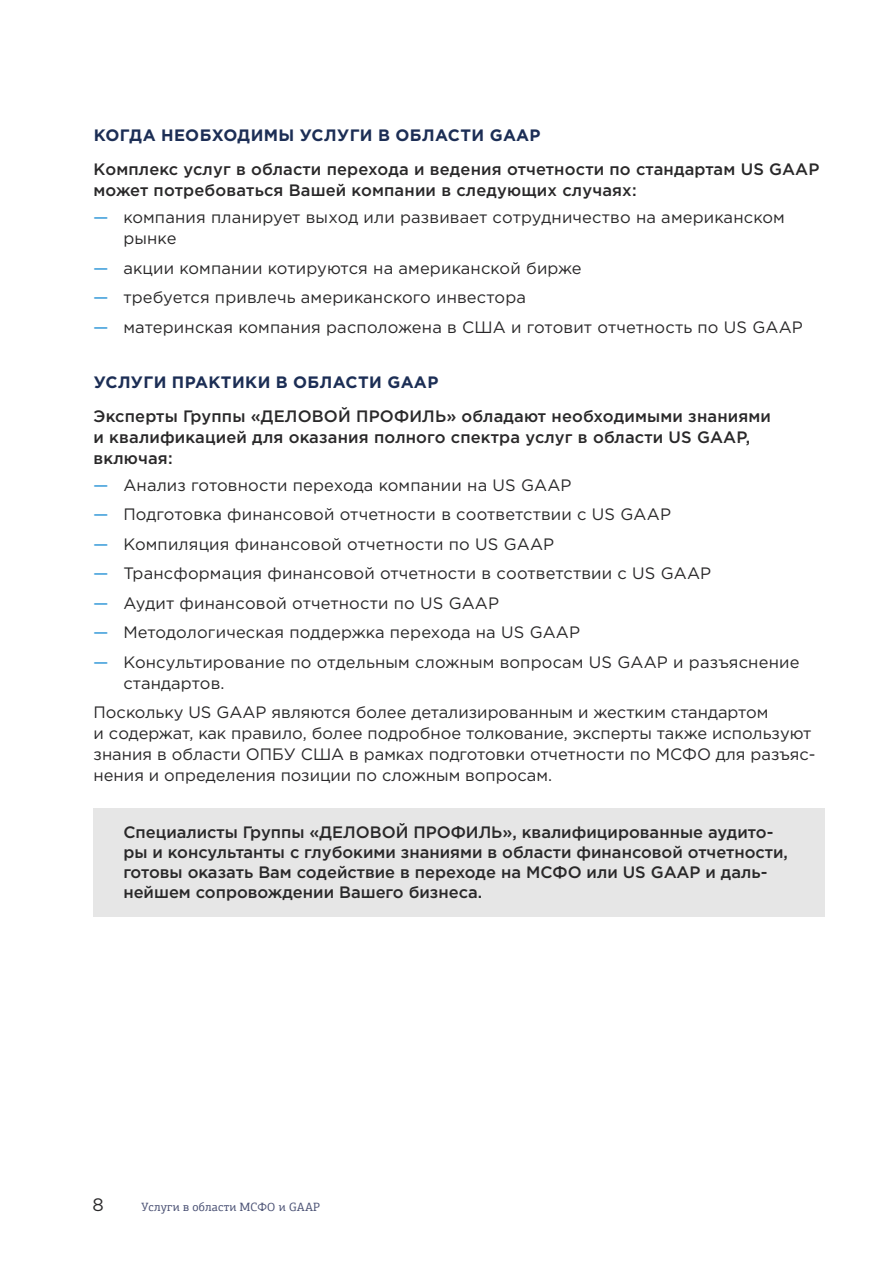
<style>
.page{position:relative;width:893px;height:1263px;background:#fff}
.page>*{position:absolute;margin:0;border:0;box-sizing:border-box;transform-origin:0 0}
.t1{font:18px "Gotham Pro";color:#292829}
.t2{font:16.5px/21px "Gotham Pro";letter-spacing:.01em;color:#292829}
.t3{font:500 16.5px/21px "Gotham Pro";color:#292829}
.t4{font:700 16.5px "Gotham Pro";letter-spacing:.015em;color:#1c2e55}
.t5{font:12px "PF Agora Slab Pro";letter-spacing:.01em;color:#4a5174}
.s1{font-weight:500;color:#5eaee0}
</style>
<div class="page">
<div style="left:94px;top:809px;width:731px;height:108px;background:#e6e6e6"></div>
<p class="t4" style="left:94px;top:126px;width:25px">Когда</p>
<p class="t4" style="left:161px;top:126px;width:15px">необходимы</p>
<p class="t4" style="left:300px;top:126px;width:13px">услуги</p>
<p class="t4" style="left:378px;top:126px;width:31px">в области</p>
<p class="t4" style="left:490px;top:126px;width:52px">GAAP</p>
<p class="t3" style="left:94px;top:158px;width:689px">Комплекс услуг в области перехода и ведения отчетности по стандартам US GAAP может потребоваться Вашей компании в следующих случаях:</p>
<p class="t2" style="left:123px;top:207px;width:663px;text-indent:-30px"><span class="s1">—</span> компания планирует выход или развивает сотрудничество на американском рынке</p>
<p class="t2" style="left:94px;top:257px;width:490px"><span class="s1">—</span> акции компании котируются на американской бирже</p>
<p class="t2" style="left:94px;top:287px;width:434px"><span class="s1">—</span> требуется привлечь американского инвестора</p>
<p class="t2" style="left:94px;top:316px;width:711px"><span class="s1">—</span> материнская компания расположена в США и готовит отчетность по US GAAP</p>
<p class="t4" style="left:94px;top:373px;width:25px">Услуги</p>
<p class="t4" style="left:172px;top:373px;width:13px">практики</p>
<p class="t4" style="left:276px;top:373px;width:31px">в области</p>
<p class="t4" style="left:387px;top:373px;width:52px">GAAP</p>
<p class="t3" style="left:94px;top:405px;width:679px">Эксперты Группы «ДЕЛОВОЙ ПРОФИЛЬ» обладают необходимыми знаниями и квалификацией для оказания полного спектра услуг в области US GAAP</p>
<p class="t3" style="left:746px;top:426px;width:6px">,</p>
<p class="t3" style="left:94px;top:447px;width:81px">включая:</p>
<p class="t2" style="left:94px;top:474px;width:479px"><span class="s1">—</span> Анализ готовности перехода компании на US GAAP</p>
<p class="t2" style="left:94px;top:504px;width:579px"><span class="s1">—</span> Подготовка финансовой отчетности в соответствии с US GAAP</p>
<p class="t2" style="left:94px;top:533px;width:462px"><span class="s1">—</span> Компиляция финансовой отчетности по US GAAP</p>
<p class="t2" style="left:94px;top:563px;width:619px"><span class="s1">—</span> Трансформация финансовой отчетности в соответствии с US GAAP</p>
<p class="t2" style="left:94px;top:592px;width:407px"><span class="s1">—</span> Аудит финансовой отчетности по US GAAP</p>
<p class="t2" style="left:94px;top:622px;width:488px"><span class="s1">—</span> Методологическая поддержка перехода на US GAAP</p>
<p class="t2" style="left:123px;top:651px;width:678px;text-indent:-30px"><span class="s1">—</span> Консультирование по отдельным сложным вопросам US GAAP и разъяснение стандартов.</p>
<p class="t2" style="left:94px;top:702px;width:724px">Поскольку US GAAP являются более детализированным и жестким стандартом<br>и содержат, как правило, более подробное толкование, эксперты также используют знания в области ОПБУ США в рамках подготовки отчетности по МСФО для разъяс&shy;нения и определения позиции по сложным вопросам.</p>
<p class="t3" style="left:123px;top:822px;width:666px;line-height:19.8px">Специалисты Группы «ДЕЛОВОЙ ПРОФИЛЬ», квалифицированные аудито&shy;ры и консультанты с глубокими знаниями в области финансовой отчетности, готовы оказать Вам содействие в переходе на МСФО или US GAAP</p>
<p class="t3" style="left:706px;top:861px;width:63px">и даль-</p>
<p class="t3" style="left:123px;top:881px;width:360px">нейшем сопровождении Вашего бизнеса.</p>
<p class="t1" style="left:92px;top:1194px;width:13px">8</p>
<p class="t5" style="left:141px;top:1199px;width:180px">Услуги в области МСФО и GAAP</p>
</div>
